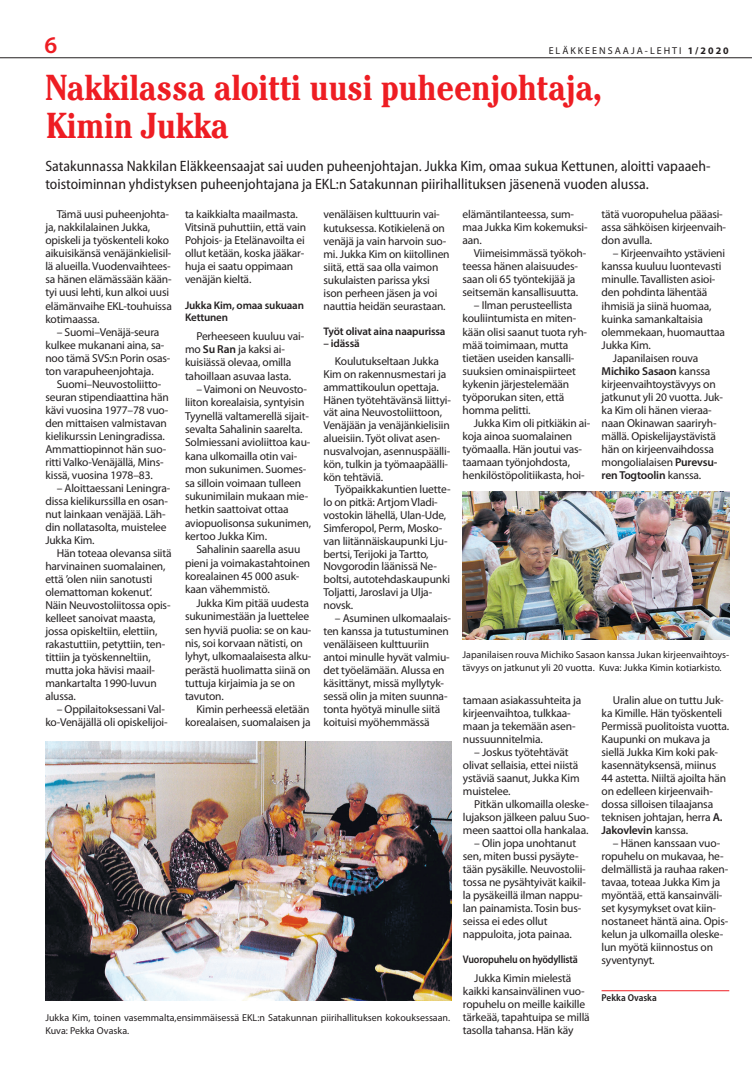
<style>
.page{position:relative;width:752px;height:1078px;background:#fff}
.page>*{position:absolute;margin:0;border:0;box-sizing:border-box;transform-origin:0 0}
.t1{font:700 condensed 36px/38px "Cheltenham Std";letter-spacing:-.01em;color:#ee1d23}
.t2{font:600 24px "Myriad Pro";color:#ee1d23}
.t3{font:semi-condensed 15px/18px "Myriad Pro";color:#231f20}
.t4{font:11.5px/13px "Myriad Pro";letter-spacing:-.015em;color:#231f20}
.t5{font:600 11.5px "Myriad Pro";letter-spacing:-.015em;color:#231f20}
.t6{font:600 11px/12px "Myriad Pro";letter-spacing:-.015em;color:#231f20}
.t7{font:600 11px "Myriad Pro";letter-spacing:-.015em;color:#231f20;scale:.9 1}
.t8{font:10px/13px "Myriad Pro";color:#231f20}
.t9{font:10px "Myriad Pro";letter-spacing:.2em;color:#231f20}
.t10{font:600 semi-condensed 10px "Myriad Pro";color:#231f20}
.s1{font-weight:700}
.s2{font-weight:600}
.s3{font-weight:400}
</style>
<div class="page">
<hr style="left:0;top:57px;width:751px;height:1px;background:#231f20">
<img style="left:45px;top:741px;width:406px;height:259px">
<hr style="left:601px;top:989px;width:128px;height:1px;background:#ee1d23">
<img style="left:462px;top:491px;width:266px;height:148px">
<h2 class="t2" style="left:45px;top:30px;width:14px">6</h2>
<p class="t9" style="left:548px;top:44px;width:181px">ELÄKKEENSAAJA-LEHTI <span class="s1">1/2020</span></p>
<h1 class="t1" style="left:45px;top:67px;width:557px">Nakkilassa aloitti uusi puheenjohtaja,<br>Kimin Jukka</h1>
<h3 class="t3" style="left:45px;top:157px;width:666px">Satakunnassa Nakkilan Eläkkeensaajat sai uuden puheenjohtajan. Jukka Kim, omaa sukua Kettunen, aloitti vapaaeh&shy;toistoiminnan yhdistyksen puheenjohtajana ja EKL:n Satakunnan piirihallituksen jäsenenä vuoden alussa.</h3>
<p class="t4" style="left:45px;top:208px;width:128px;text-indent:11px">Tämä uusi puheenjohta&shy;ja, nakkilalainen Jukka, opiskeli ja työskenteli koko aikuisikänsä venäjänkielisil&shy;lä alueilla. Vuodenvaihtees&shy;sa hänen elämässään kään&shy;tyi uusi lehti, kun alkoi uusi elämänvaihe EKL-touhuissa kotimaassa.</p>
<p class="t4" style="left:45px;top:325px;width:126px;text-indent:11px">– Suomi–Venäjä-seura kulkee mukanani aina, sa&shy;noo tämä SVS:n Porin osas&shy;ton varapuheenjohtaja.</p>
<p class="t4" style="left:45px;top:377px;width:125px;text-indent:11px">Suomi–Neuvostoliitto&shy;seuran stipendiaattina hän kävi vuosina 1977–78 vuo&shy;den mittaisen valmistavan kielikurssin Leningradissa.<br>Ammattiopinnot hän suo&shy;ritti Valko-Venäjällä, Mins&shy;kissä, vuosina 1978–83.</p>
<p class="t4" style="left:45px;top:481px;width:126px;text-indent:11px">– Aloittaessani Leningra&shy;dissa kielikurssilla en osan&shy;nut lainkaan venäjää. Läh&shy;din nollatasolta, muistelee<br>Jukka Kim.</p>
<p class="t4" style="left:45px;top:546px;width:128px;text-indent:11px">Hän toteaa olevansa siitä harvinainen suomalainen, että ’olen niin sanotusti olemattoman kokenut’.<br>Näin Neuvostoliitossa opis&shy;kelleet sanoivat maasta, jossa opiskeltiin, elettiin, rakastuttiin, petyttiin, ten&shy;tittiin ja työskenneltiin, mutta joka hävisi maail&shy;mankartalta 1990-luvun alussa.</p>
<p class="t4" style="left:45px;top:702px;width:124px;text-align:right">– Oppilaitoksessani Val&shy;ko-Venäjällä oli opiskelijoi-</p>
<p class="t4" style="left:185px;top:208px;width:122px">ta kaikkialta maailmasta.<br>Vitsinä puhuttiin, että vain<br>Pohjois- ja Etelänavoilta ei ollut ketään, koska jääkar&shy;huja ei saatu oppimaan venäjän kieltä.</p>
<p class="t6" style="left:185px;top:298px;width:120px">Jukka Kim, omaa sukuaan<br>Kettunen</p>
<p class="t4" style="left:185px;top:329px;width:121px;line-height:13.4px;text-indent:11px">Perheeseen kuuluu vai&shy;mo <span class="s2">Su Ran</span> ja kaksi ai&shy;kuisiässä olevaa, omilla tahoillaan asuvaa lasta.</p>
<p class="t4" style="left:185px;top:382px;width:128px;line-height:13.4px;text-indent:11px">– Vaimoni on Neuvosto&shy;liiton korealaisia, syntyisin<br>Tyynellä valtamerellä sijait&shy;sevalta Sahalinin saarelta.<br>Solmiessani avioliittoa kau&shy;kana ulkomailla otin vai&shy;mon sukunimen. Suomes&shy;sa silloin voimaan tulleen sukunimilain mukaan mie&shy;hetkin saattoivat ottaa aviopuolisonsa sukunimen, kertoo Jukka Kim.</p>
<p class="t4" style="left:185px;top:542px;width:127px;line-height:13.4px;text-indent:11px">Sahalinin saarella asuu pieni ja voimakastahtoinen korealainen 45 000 asuk&shy;kaan vähemmistö.</p>
<p class="t4" style="left:185px;top:596px;width:128px;line-height:13.4px;text-indent:11px">Jukka Kim pitää uudesta sukunimestään ja luettelee sen hyviä puolia: se on kau&shy;nis, soi korvaan nätisti, on lyhyt, ulkomaalaisesta alku&shy;perästä huolimatta siinä on tuttuja kirjaimia ja se on tavuton.</p>
<p class="t4" style="left:185px;top:702px;width:127px;text-align:right">Kimin perheessä eletään korealaisen, suomalaisen ja</p>
<p class="t4" style="left:323px;top:208px;width:128px">venäläisen kulttuurin vai&shy;kutuksessa. Kotikielenä on venäjä ja vain harvoin suo&shy;mi. Jukka Kim on kiitollinen siitä, että saa olla vaimon sukulaisten parissa yksi ison perheen jäsen ja voi nauttia heidän seurastaan.</p>
<p class="t6" style="left:323px;top:324px;width:123px">Työt olivat aina naapurissa</p>
<p class="t6" style="left:323px;top:336px;width:38px">– idässä</p>
<p class="t4" style="left:323px;top:354px;width:129px;text-indent:11px">Koulutukseltaan Jukka<br>Kim on rakennusmestari ja ammattikoulun opettaja.<br>Hänen työtehtävänsä liittyi&shy;vät aina Neuvostoliittoon,<br>Venäjään ja venäjänkielisiin alueisiin. Työt olivat asen&shy;nusvalvojan, asennuspäälli&shy;kön, tulkin ja työmaapäälli&shy;kön tehtäviä.</p>
<p class="t4" style="left:323px;top:483px;width:128px;text-indent:11px">Työpaikkakuntien luette&shy;lo on pitkä: Artjom Vladi&shy;vostokin lähellä, Ulan-Ude,<br>Simferopol, Perm, Mosko&shy;van liitännäiskaupunki Lju&shy;bertsi, Terijoki ja Tartto,<br>Novgorodin läänissä Ne&shy;boltsi, autotehdaskaupunki<br>Toljatti, Jaroslavi ja Ulja&shy;novsk.</p>
<p class="t4" style="left:323px;top:611px;width:129px;text-indent:11px">– Asuminen ulkomaalais&shy;ten kanssa ja tutustuminen venäläiseen kulttuuriin antoi minulle hyvät valmiu&shy;det työelämään. Alussa en käsittänyt, missä myllytyk&shy;sessä olin ja miten suunna&shy;tonta hyötyä minulle siitä koituisi myöhemmässä</p>
<p class="t8" style="left:45px;top:1010px;width:406px">Jukka Kim, toinen vasemmalta,ensimmäisessä EKL:n Satakunnan piirihallituksen kokouksessaan.<br>Kuva: Pekka Ovaska.</p>
<p class="t4" style="left:462px;top:208px;width:126px">elämäntilanteessa, sum&shy;maa Jukka Kim kokemuksi&shy;aan.</p>
<p class="t4" style="left:462px;top:247px;width:125px;text-indent:11px">Viimeisimmässä työkoh&shy;teessa hänen alaisuudes&shy;saan oli 65 työntekijää ja seitsemän kansallisuutta.</p>
<p class="t4" style="left:462px;top:299px;width:126px;text-indent:11px">– Ilman perusteellista kouliintumista en miten&shy;kään olisi saanut tuota ryh&shy;mää toimimaan, mutta tietäen useiden kansalli&shy;suuksien ominaispiirteet kykenin järjestelemään työporukan siten, että homma pelitti.</p>
<p class="t4" style="left:462px;top:416px;width:129px;text-indent:11px">Jukka Kim oli pitkiäkin ai&shy;koja ainoa suomalainen työmaalla. Hän joutui vas&shy;taamaan työnjohdosta, henkilöstöpolitiikasta, hoi-</p>
<p class="t4" style="left:601px;top:208px;width:126px">tätä vuoropuhelua pääasi&shy;assa sähköisen kirjeenvaih&shy;don avulla.</p>
<p class="t4" style="left:612px;top:247px;width:114px">– Kirjeenvaihto ystävieni</p>
<p class="t4" style="left:601px;top:260px;width:121px">kanssa kuuluu luontevasti</p>
<p class="t4" style="left:601px;top:273px;width:115px">minulle. Tavallisten asioi-</p>
<p class="t4" style="left:601px;top:286px;width:107px">den pohdinta lähentää</p>
<p class="t4" style="left:601px;top:299px;width:111px">ihmisiä ja siinä huomaa,</p>
<p class="t4" style="left:601px;top:312px;width:103px">kuinka samankaltaisia</p>
<p class="t4" style="left:601px;top:325px;width:125px">olemmekaan, huomauttaa</p>
<p class="t4" style="left:601px;top:338px;width:51px">Jukka Kim.</p>
<p class="t4" style="left:612px;top:351px;width:87px">Japanilaisen rouva</p>
<p class="t5" style="left:601px;top:363px;width:110px">Michiko Sasaon <span class="s3">kanssa</span></p>
<p class="t4" style="left:601px;top:377px;width:116px">kirjeenvaihtoystävyys on</p>
<p class="t4" style="left:601px;top:390px;width:123px">jatkunut yli 20 vuotta. Juk-</p>
<p class="t4" style="left:601px;top:403px;width:112px">ka Kim oli hänen vieraa-</p>
<p class="t4" style="left:601px;top:416px;width:116px">naan Okinawan saariryh-</p>
<p class="t4" style="left:601px;top:429px;width:116px">mällä. Opiskelijaystävistä</p>
<p class="t4" style="left:601px;top:442px;width:114px">hän on kirjeenvaihdossa</p>
<p class="t4" style="left:601px;top:455px;width:117px">mongolialaisen <span class="s2">Purevsu-</span></p>
<p class="t5" style="left:601px;top:467px;width:101px">ren Togtoolin <span class="s3">kanssa.</span></p>
<p class="t8" style="left:462px;top:648px;width:268px">Japanilaisen rouva Michiko Sasaon kanssa Jukan kirjeenvaihtoys&shy;tävyys on jatkunut yli 20 vuotta. Kuva: Jukka Kimin kotiarkisto.</p>
<p class="t4" style="left:462px;top:693px;width:120px">tamaan asiakassuhteita ja kirjeenvaihtoa, tulkkaa&shy;maan ja tekemään asen&shy;nussuunnitelmia.</p>
<p class="t4" style="left:462px;top:745px;width:118px;text-indent:11px">– Joskus työtehtävät olivat sellaisia, ettei niistä ystäviä saanut, Jukka Kim muistelee.</p>
<p class="t4" style="left:462px;top:797px;width:128px;text-align:justify;text-indent:11px">Pitkän ulkomailla oleske&shy;lujakson jälkeen paluu Suo&shy;meen saattoi olla hankalaa.</p>
<p class="t4" style="left:462px;top:836px;width:124px;text-indent:11px">– Olin jopa unohtanut sen, miten bussi pysäyte&shy;tään pysäkille. Neuvostolii&shy;tossa ne pysähtyivät kaikil&shy;la pysäkeillä ilman nappu&shy;lan painamista. Tosin bus&shy;seissa ei edes ollut nappuloita, jota painaa.</p>
<p class="t7" style="left:462px;top:952px;width:129px">Vuoropuhelu on hyödyllistä</p>
<p class="t4" style="left:462px;top:971px;width:128px;text-indent:11px">Jukka Kimin mielestä kaikki kansainvälinen vuo&shy;ropuhelu on meille kaikille tärkeää, tapahtuipa se millä tasolla tahansa. Hän käy</p>
<p class="t4" style="left:601px;top:693px;width:129px;text-indent:11px">Uralin alue on tuttu Juk&shy;ka Kimille. Hän työskenteli<br>Permissä puolitoista vuotta.<br>Kaupunki on mukava ja siellä Jukka Kim koki pak&shy;kasennätyksensä, miinus<br>44 astetta. Niiltä ajoilta hän on edelleen kirjeenvaih&shy;dossa silloisen tilaajansa teknisen johtajan, herra <span class="s2">A.<br>Jakovlevin</span> kanssa.</p>
<p class="t4" style="left:601px;top:836px;width:128px;text-indent:11px">– Hänen kanssaan vuo&shy;ropuhelu on mukavaa, he&shy;delmällistä ja rauhaa raken&shy;tavaa, toteaa Jukka Kim ja myöntää, että kansainväli&shy;set kysymykset ovat kiin&shy;nostaneet häntä aina. Opis&shy;kelun ja ulkomailla oleske&shy;lun myötä kiinnostus on syventynyt.</p>
<p class="t10" style="left:601px;top:992px;width:57px">Pekka Ovaska</p>
</div>
